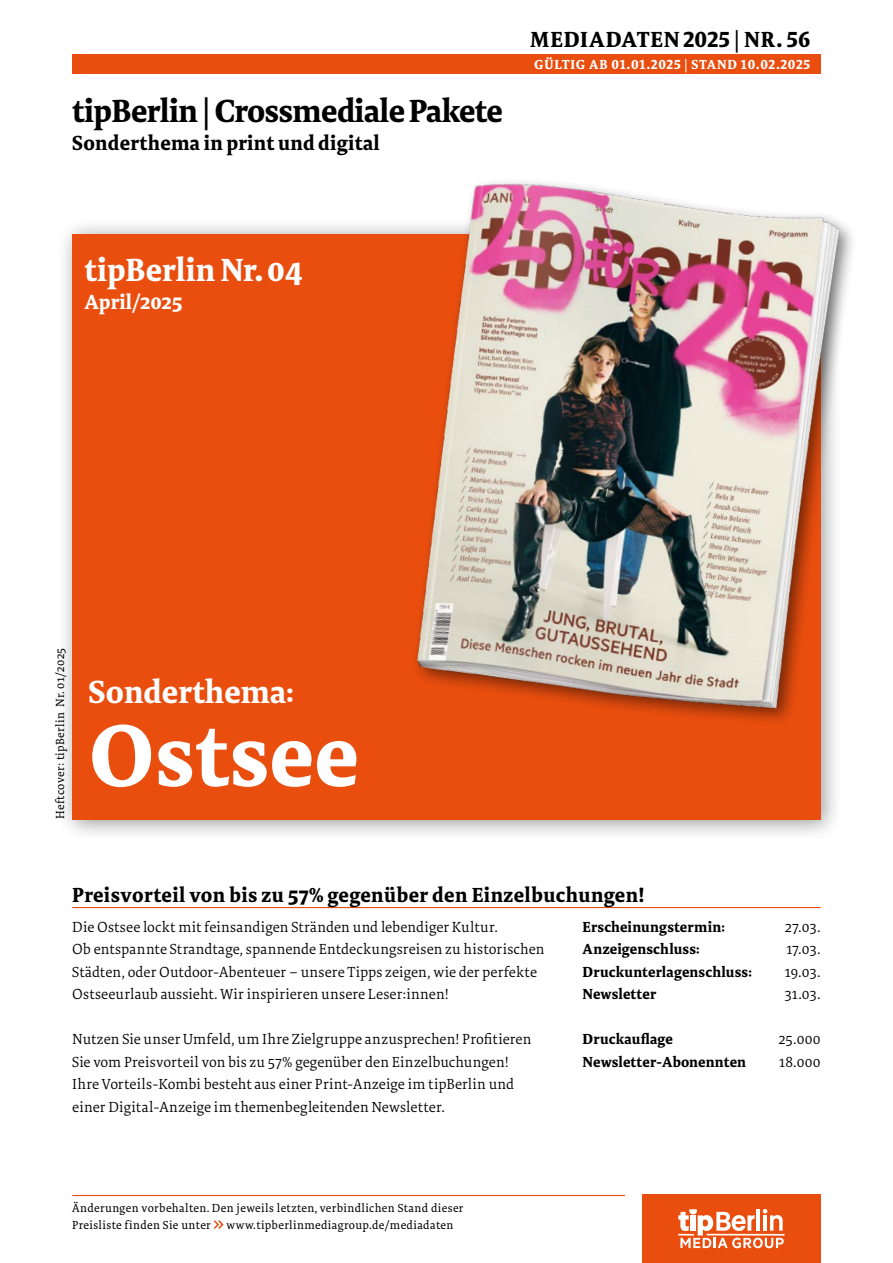
<style>
.page{position:relative;width:893px;height:1263px;background:#fff}
.page>*{position:absolute;margin:0;border:0;box-sizing:border-box;transform-origin:0 0}
.t1{font:700 90px "Tundra Pro";color:#fff}
.t2{font:700 33px "Tundra Pro";letter-spacing:-.02em;color:#000}
.t3{font:700 33px "Tundra Pro";color:#fff}
.t4{font:700 22.5px "Tundra Pro";letter-spacing:.03em;color:#000}
.t5{font:700 21px "Tundra Pro";letter-spacing:.02em;color:#000}
.t6{font:700 21px "Tundra Pro";color:#fff}
.t7{font:300 15px/22.5px "Tundra Pro";letter-spacing:.01em;color:#000}
.t8{font:700 15px "Tundra Pro";letter-spacing:.005em;color:#000}
.t9{font:700 13.5px "Tundra Pro";letter-spacing:.06em;color:#fff}
.t10{font:12px/16.5px "Tundra Pro";letter-spacing:.03em;color:#000}
</style>
<div class="page">
<div style="left:642px;top:1195px;width:179px;height:68px;background:#e94e0f"></div>
<svg style="left:678px;top:1209px;width:106px;height:39px"></svg>
<hr style="left:707px;top:1234px;width:77px;height:1px;background:#fff">
<div style="left:72px;top:54px;width:749px;height:19px;background:#e94e0f"></div>
<hr style="left:72px;top:1195px;width:553px;height:1px;background:#e94e0f">
<svg style="left:213px;top:1220px;width:11px;height:9px"></svg>
<div style="left:56px;top:218px;width:787px;height:623px;background:#000;opacity:.4"></div>
<div style="left:72px;top:234px;width:749px;height:585px;background:#e94e0f"></div>
<hr style="left:72px;top:907px;width:749px;height:1px;background:#e94e0f">
<img style="left:349px;top:182px;width:504px;height:562px">
<h3 class="t4" style="left:530px;top:25px;width:281px">MEDIADATEN 2025 | NR. 56</h3>
<h2 class="t2" style="left:72px;top:89px;width:432px">tipBerlin | Crossmediale Pakete</h2>
<h3 class="t5" style="left:72px;top:130px;width:309px">Sonderthema in print und digital</h3>
<p class="t9" style="left:534px;top:55px;width:277px">GÜLTIG AB 01.01.2025 | STAND 10.02.2025</p>
<h2 class="t3" style="left:84px;top:248px;width:220px">tipBerlin Nr. 04</h2>
<h3 class="t6" style="left:84px;top:289px;width:100px">April/2025</h3>
<p class="t10" style="left:52px;top:819px;width:173px;rotate:-90deg">Heftcover: tipBerlin Nr. 01/2025</p>
<h2 class="t3" style="left:89px;top:671px;width:207px">Sonderthema:</h2>
<h1 class="t1" style="left:89px;top:698px;width:272px">Ostsee</h1>
<h3 class="t5" style="left:72px;top:881px;width:573px">Preisvorteil von bis zu 57% gegenüber den Einzelbuchungen!</h3>
<p class="t7" style="left:72px;top:916px;width:474px">Die Ostsee lockt mit feinsandigen Stränden und lebendiger Kultur.<br>Ob entspannte Strandtage, spannende Entdeckungsreisen zu historischen Städten, oder Outdoor-Abenteuer – unsere Tipps zeigen, wie der perfekte Ostseeurlaub aussieht. Wir inspirieren unsere Leser:innen!</p>
<p class="t7" style="left:72px;top:1028px;width:461px">Nutzen Sie unser Umfeld, um Ihre Zielgruppe anzusprechen! Profitieren Sie vom Preisvorteil von bis zu 57% gegenüber den Einzelbuchungen!<br>Ihre Vorteils-Kombi besteht aus einer Print-Anzeige im tipBerlin und einer Digital-Anzeige im themenbegleitenden Newsletter.</p>
<p class="t10" style="left:72px;top:1200px;width:393px">Änderungen vorbehalten. Den jeweils letzten, verbindlichen Stand dieser<br>Preisliste finden Sie unter</p>
<p class="t10" style="left:226px;top:1217px;width:228px">www.tipberlinmediagroup.de/mediadaten</p>
<p class="t8" style="left:583px;top:917px;width:144px">Erscheinungstermin:</p>
<p class="t7" style="left:785px;top:916px;width:37px">27.03.</p>
<p class="t8" style="left:583px;top:939px;width:119px">Anzeigenschluss:</p>
<p class="t7" style="left:786px;top:938px;width:36px">17.03.</p>
<p class="t8" style="left:583px;top:962px;width:171px">Druckunterlagenschluss:</p>
<p class="t7" style="left:785px;top:961px;width:37px">19.03.</p>
<p class="t8" style="left:583px;top:984px;width:75px">Newsletter</p>
<p class="t7" style="left:785px;top:983px;width:37px">31.03.</p>
<p class="t8" style="left:583px;top:1029px;width:92px">Druckauflage</p>
<p class="t7" style="left:779px;top:1028px;width:43px">25.000</p>
<p class="t8" style="left:583px;top:1052px;width:165px">Newsletter-Abonennten</p>
<p class="t7" style="left:779px;top:1051px;width:43px">18.000</p>
</div>
